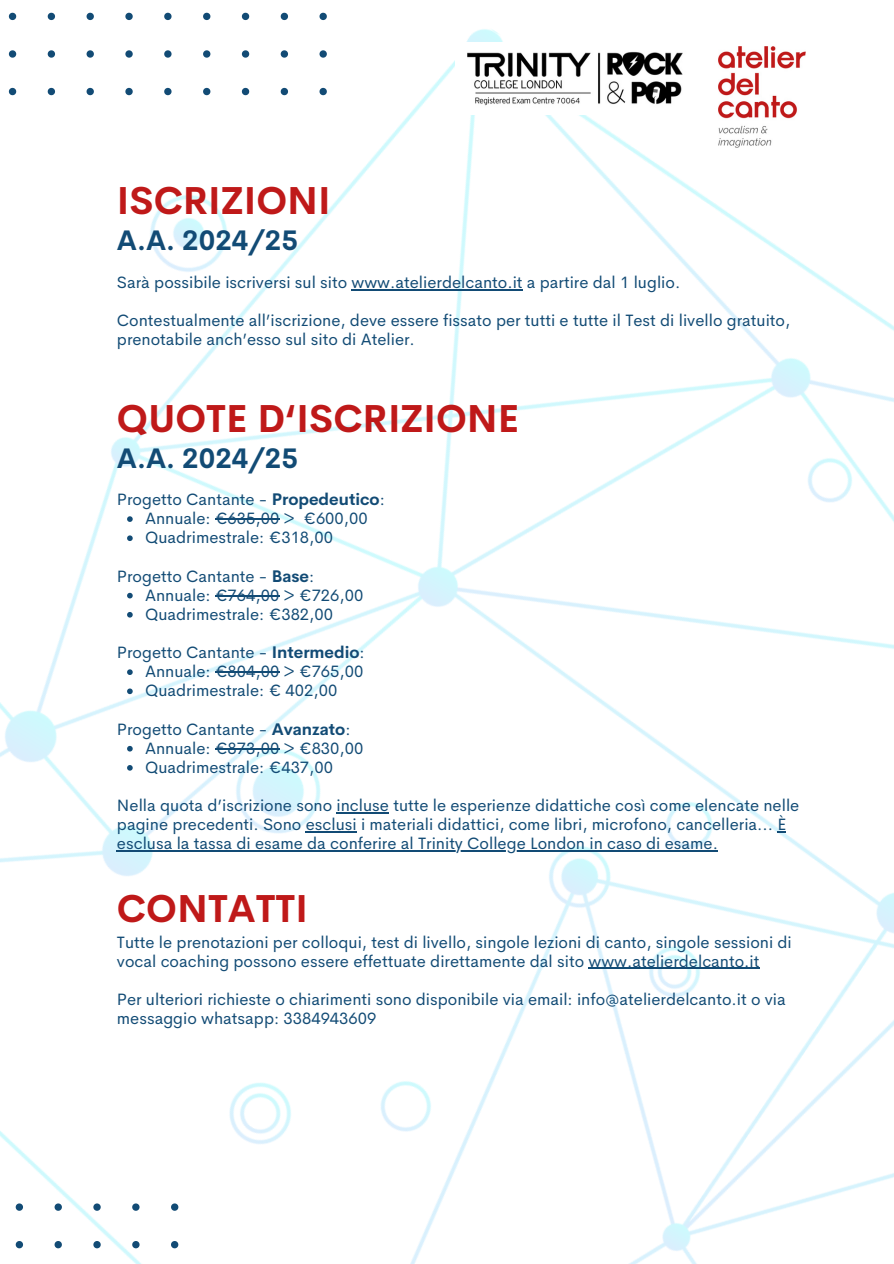
<style>
.page{position:relative;width:894px;height:1264px;background:#fff}
.page>*{position:absolute;margin:0;border:0;box-sizing:border-box;transform-origin:0 0}
.t1{font:700 38.1px "Cerebri Sans";color:#bf1919}
.t2{font:700 27.75px "Cerebri Sans";color:#124b75}
.t3{font:16.5px/19.2px "Cerebri Sans";color:#124b75}
.s1{font-weight:700}
</style>
<div class="page">
<img style="left:0;top:14px;width:893px;height:1249px">
<svg style="left:0;top:12px;width:326px;height:83px"></svg>
<svg style="left:0;top:1203px;width:178px;height:60px"></svg>
<img style="left:707px;top:36px;width:109px;height:120px">
<img style="left:455px;top:43px;width:239px;height:72px">
<hr style="left:351px;top:289px;width:171px;height:1px;background:#124b75">
<svg style="left:127px;top:516px;width:6px;height:6px"></svg>
<hr style="left:215px;top:518px;width:64px;height:1px;background:#124b75">
<svg style="left:127px;top:535px;width:6px;height:6px"></svg>
<svg style="left:127px;top:593px;width:6px;height:5px"></svg>
<hr style="left:215px;top:595px;width:64px;height:1px;background:#124b75">
<svg style="left:127px;top:612px;width:6px;height:5px"></svg>
<svg style="left:127px;top:669px;width:6px;height:6px"></svg>
<hr style="left:215px;top:671px;width:64px;height:1px;background:#124b75">
<svg style="left:127px;top:688px;width:6px;height:6px"></svg>
<svg style="left:127px;top:746px;width:6px;height:5px"></svg>
<hr style="left:215px;top:748px;width:64px;height:1px;background:#124b75">
<svg style="left:127px;top:765px;width:6px;height:5px"></svg>
<hr style="left:336px;top:812px;width:53px;height:1px;background:#124b75">
<hr style="left:305px;top:831px;width:52px;height:1px;background:#124b75">
<hr style="left:117px;top:850px;width:600px;height:1px;background:#124b75">
<hr style="left:588px;top:967px;width:171px;height:2px;background:#124b75">
<p class="t1" style="left:117px;top:176px;width:215px">ISCRIZIONI</p>
<p class="t2" style="left:117px;top:223px;width:182px">A.A. 2024/25</p>
<h1 class="t3" style="left:117px;top:272px;width:564px">Sarà possibile iscriversi sul sito www.atelierdelcanto.it a partire dal 1 luglio.</h1>
<h2 class="t3" style="left:117px;top:311px;width:674px">Contestualmente all’iscrizione, deve essere fissato per tutti e tutte il Test di livello gratuito, prenotabile anch’esso sul sito di Atelier.</h2>
<p class="t1" style="left:117px;top:394px;width:403px">QUOTE D‘ISCRIZIONE</p>
<p class="t2" style="left:117px;top:440px;width:182px">A.A. 2024/25</p>
<h1 class="t3" style="left:117px;top:489px;width:269px">Progetto Cantante - <span class="s1">Propedeutico</span>:</h1>
<h2 class="t3" style="left:145px;top:509px;width:224px">Annuale: €635,00 &gt; €600,00</h2>
<p class="t3" style="left:145px;top:528px;width:189px">Quadrimestrale: €318,00</p>
<p class="t3" style="left:117px;top:566px;width:199px">Progetto Cantante - <span class="s1">Base</span>:</p>
<p class="t3" style="left:145px;top:585px;width:220px">Annuale: €764,00 &gt; €726,00</p>
<p class="t3" style="left:145px;top:604px;width:189px">Quadrimestrale: €382,00</p>
<p class="t3" style="left:117px;top:642px;width:249px">Progetto Cantante - <span class="s1">Intermedio</span>:</p>
<p class="t3" style="left:145px;top:662px;width:220px">Annuale: €804,00 &gt; €765,00</p>
<p class="t3" style="left:145px;top:681px;width:194px">Quadrimestrale: € 402,00</p>
<p class="t3" style="left:117px;top:719px;width:235px">Progetto Cantante - <span class="s1">Avanzato</span>:</p>
<p class="t3" style="left:145px;top:738px;width:220px">Annuale: €873,00 &gt; €830,00</p>
<p class="t3" style="left:145px;top:757px;width:189px">Quadrimestrale: €437,00</p>
<p class="t3" style="left:117px;top:795px;width:683px">Nella quota d’iscrizione sono incluse tutte le esperienze didattiche così come elencate nelle pagine precedenti. Sono esclusi i materiali didattici, come libri, microfono, cancelleria... È</p>
<p class="t3" style="left:117px;top:834px;width:602px">esclusa la tassa di esame da conferire al Trinity College London in caso di esame.</p>
<p class="t1" style="left:117px;top:883px;width:192px">CONTATTI</p>
<h1 class="t3" style="left:117px;top:932px;width:676px">Tutte le prenotazioni per colloqui, test di livello, singole lezioni di canto, singole sessioni di vocal coaching possono essere effettuate direttamente dal sito www.atelierdelcanto.it</h1>
<p class="t3" style="left:117px;top:989px;width:670px">Per ulteriori richieste o chiarimenti sono disponibile via email: info@atelierdelcanto.it o via messaggio whatsapp: 3384943609</p>
</div>
